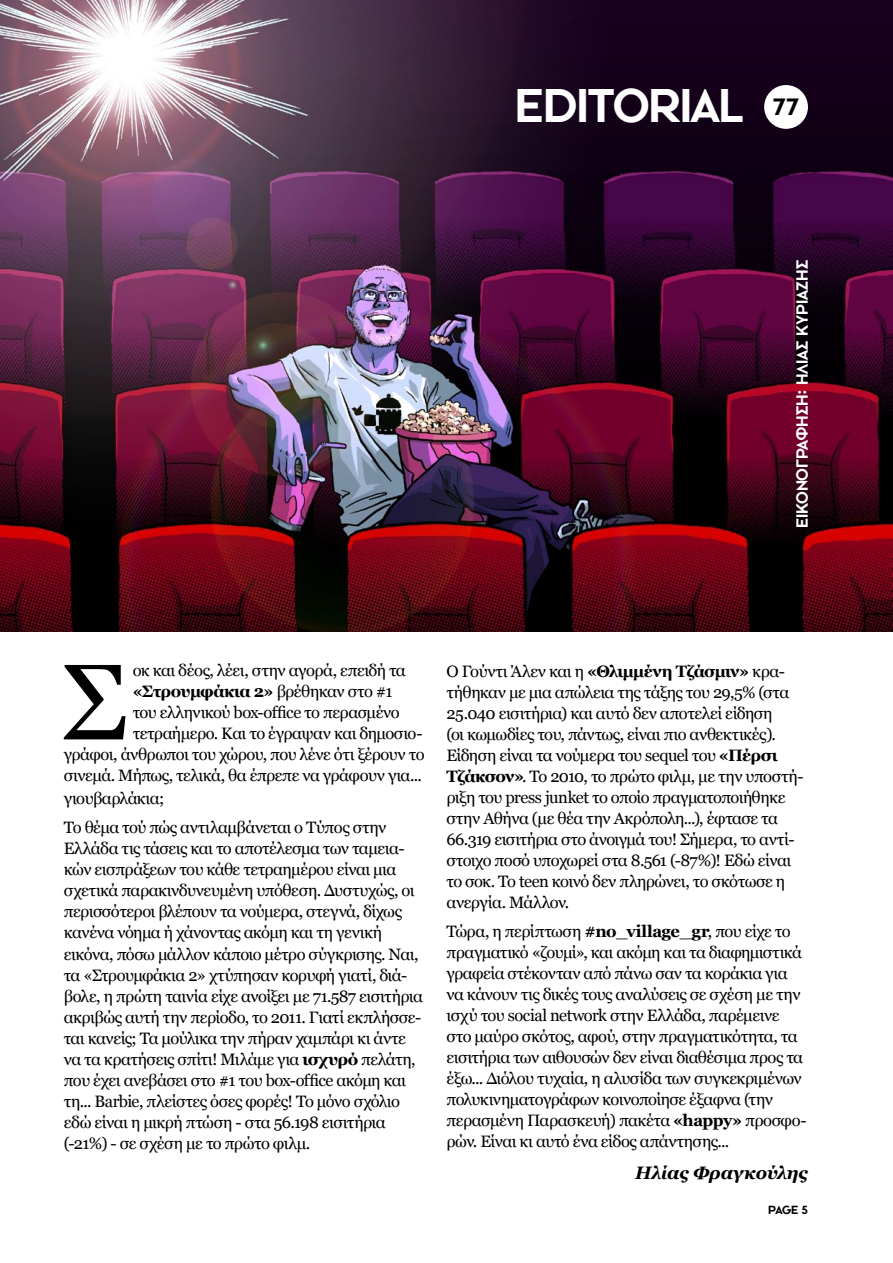
<style>
.page{position:relative;width:893px;height:1263px;background:#fff}
.page>*{position:absolute;margin:0;border:0;box-sizing:border-box;transform-origin:0 0}
.t1{font:107.4px "Georgia";color:#000}
.t2{font:48px "F Cinematica";letter-spacing:-.025em;color:#fff}
.t3{font:24px "F Cinematica";color:#000}
.t4{font:italic 700 18px "Georgia";letter-spacing:-.005em;color:#000}
.t5{font:16.5px/21px "Georgia";letter-spacing:-.03em;color:#000}
.t6{font:700 16.5px "Georgia";letter-spacing:-.025em;color:#000}
.t7{font:16.5px "F Cinematica";letter-spacing:-.025em;color:#fff}
.t8{font:12px "F Cinematica";color:#000}
.s1{font-weight:400}
.s2{font-weight:700}
</style>
<div class="page">
<img style="left:0;top:0;width:893px;height:631px">
<div style="left:764px;top:85px;width:44px;height:44px;background:#fff;border-radius:50%"></div>
<h2 class="t2" style="left:515px;top:77px;width:232px">EDITORIAL</h2>
<h3 class="t3" style="left:773px;top:93px;width:28px">77</h3>
<p class="t7" style="left:792px;top:528px;width:270px;rotate:-90deg">ΕΙΚΟΝΟΓΡΑΦΗΣΗ: ΗΛΙΑΣ ΚΥΡΙΑΖΗΣ</p>
<h1 class="t1" style="left:63px;top:637px;width:66px">Σ</h1>
<p class="t5" style="left:133px;top:660px;width:275px">οκ και δέος, λέει, στην αγορά, επειδή τα</p>
<p class="t6" style="left:133px;top:681px;width:261px">«Στρουμφάκια 2» <span class="s1">βρέθηκαν στο #1</span></p>
<p class="t5" style="left:133px;top:702px;width:269px">του ελληνικού box-office το περασμένο</p>
<p class="t5" style="left:133px;top:723px;width:291px">τετραήμερο. Και το έγραψαν και δημοσιο-</p>
<p class="t5" style="left:64px;top:744px;width:362px">γράφοι, άνθρωποι του χώρου, που λένε ότι ξέρουν το</p>
<p class="t5" style="left:64px;top:766px;width:360px">σινεμά. Μήπως, τελικά, θα έπρεπε να γράφουν για...</p>
<p class="t5" style="left:64px;top:784px;width:324px;line-height:29.5px">γιουβαρλάκια;<br>Το θέμα τού πώς αντιλαμβάνεται ο Τύπος στην</p>
<p class="t5" style="left:64px;top:839px;width:361px">Ελλάδα τις τάσεις και το αποτέλεσμα των ταμεια&shy;κών εισπράξεων του κάθε τετραημέρου είναι μια σχετικά παρακινδυνευμένη υπόθεση. Δυστυχώς, οι περισσότεροι βλέπουν τα νούμερα, στεγνά, δίχως κανένα νόημα ή χάνοντας ακόμη και τη γενική εικόνα, πόσω μάλλον κάποιο μέτρο σύγκρισης. Ναι, τα «Στρουμφάκια 2» χτύπησαν κορυφή γιατί, διά&shy;βολε, η πρώτη ταινία είχε ανοίξει με 71.587 εισιτήρια ακριβώς αυτή την περίοδο, το 2011. Γιατί εκπλήσσε&shy;ται κανείς; Τα μούλικα την πήραν χαμπάρι κι άντε να τα κρατήσεις σπίτι! Μιλάμε για <span class="s2">ισχυρό</span> πελάτη, που έχει ανεβάσει στο #1 του box-office ακόμη και τη... Barbie, πλείστες όσες φορές! Το μόνο σχόλιο εδώ είναι η μικρή πτώση - στα 56.198 εισιτήρια (-21%) - σε σχέση με το πρώτο φιλμ.</p>
<p class="t5" style="left:446px;top:661px;width:359px">Ο Γούντι Άλεν και η <span class="s2">«Θλιμμένη Τζάσμιν»</span> κρα&shy;τήθηκαν με μια απώλεια της τάξης του 29,5% (στα 25.040 εισιτήρια) και αυτό δεν αποτελεί είδηση<br>(οι κωμωδίες του, πάντως, είναι πιο ανθεκτικές).<br>Είδηση είναι τα νούμερα του sequel του <span class="s2">«Πέρσι Τζάκσον»</span>. Το 2010, το πρώτο φιλμ, με την υποστή&shy;ριξη του press junket το οποίο πραγματοποιήθηκε στην Αθήνα (με θέα την Ακρόπολη...), έφτασε τα 66.319 εισιτήρια στο άνοιγμά του! Σήμερα, το αντί&shy;στοιχο ποσό υποχωρεί στα 8.561 (-87%)! Εδώ είναι το σοκ. Το teen κοινό δεν πληρώνει, το σκότωσε η ανεργία. Μάλλον.</p>
<p class="t5" style="left:446px;top:921px;width:362px">Τώρα, η περίπτωση <span class="s2">#no_village_gr</span>, που είχε το πραγματικό «ζουμί», και ακόμη και τα διαφημιστικά γραφεία στέκονταν από πάνω σαν τα κοράκια για να κάνουν τις δικές τους αναλύσεις σε σχέση με την ισχύ του social network στην Ελλάδα, παρέμεινε στο μαύρο σκότος, αφού, στην πραγματικότητα, τα εισιτήρια των αιθουσών δεν είναι διαθέσιμα προς τα έξω... Διόλου τυχαία, η αλυσίδα των συγκεκριμένων πολυκινηματογράφων κοινοποίησε έξαφνα (την περασμένη Παρασκευή) πακέτα <span class="s2">«happy»</span> προσφο&shy;ρών. Είναι κι αυτό ένα είδος απάντησης...</p>
<p class="t4" style="left:635px;top:1161px;width:174px">Hλίας Φραγκούλης</p>
<p class="t8" style="left:768px;top:1203px;width:41px">PAGE 5</p>
</div>
